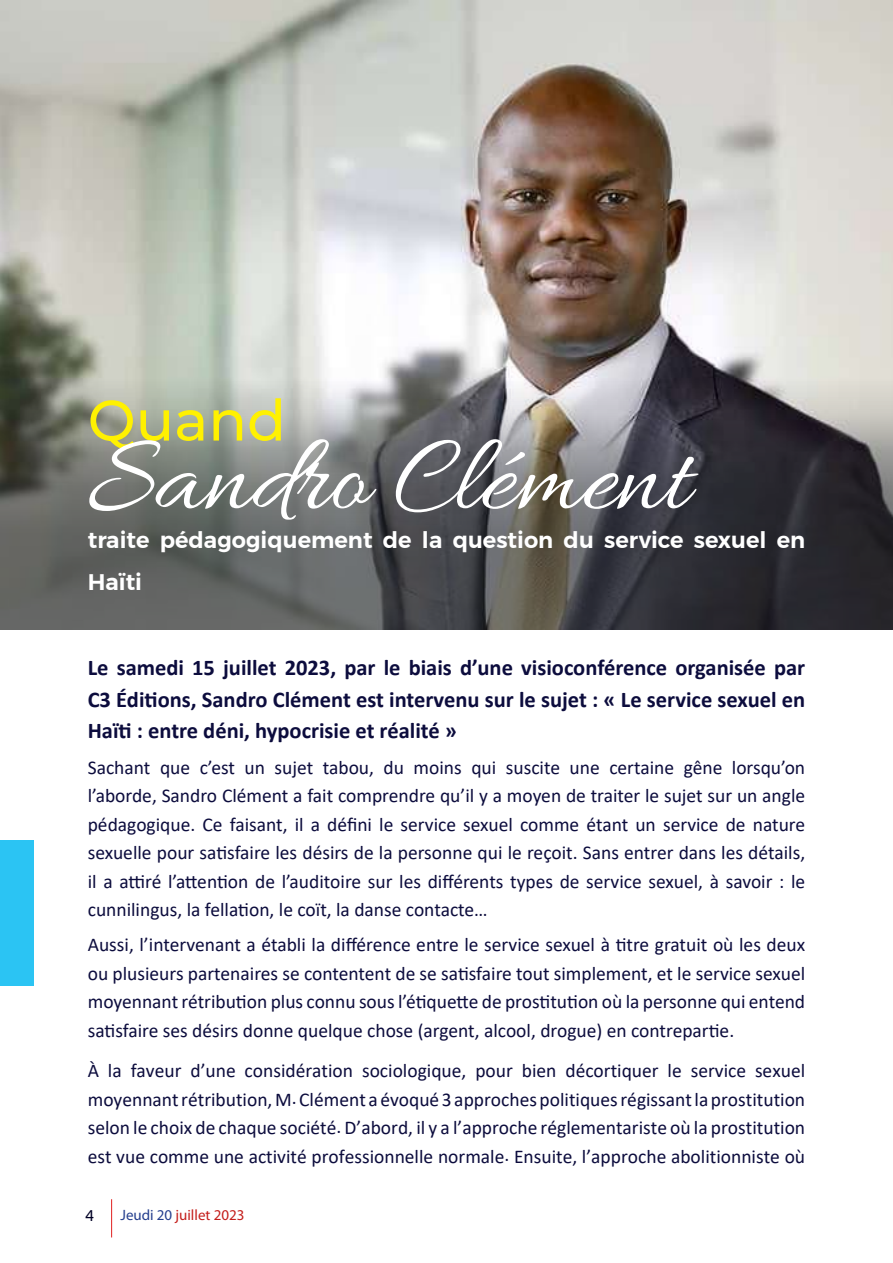
<style>
.page{position:relative;width:893px;height:1263px;background:#fff}
.page>*{position:absolute;margin:0;border:0;box-sizing:border-box;transform-origin:0 0}
.t1{font:112.5px "Allura";color:#fff}
.t2{font:100 57px "Montserrat";color:#fff101}
.t3{font:700 22.5px/31.5px "Calibri";color:#0c0c3d;text-align:justify}
.t4{font:600 22.5px/42px "Gontserrat";color:#fff}
.t5{font:19.5px/28.5px "Calibri";color:#0c0c3d;text-align:justify}
.t6{font:16.5px "Acumin Pro";color:#000025}
.t7{font:15px "Myriad Pro";color:#c41e1b}
.s1{color:#253f8e}
</style>
<div class="page">
<hr style="left:111px;top:1199px;width:1px;height:38px;background:#e12020">
<img style="left:0;top:0;width:893px;height:630px">
<div style="left:0;top:840px;width:34px;height:145px;background:#2bc4f3"></div>
<svg style="left:0;top:378px;width:893px;height:251px;background:#616262"></svg>
<h2 class="t2" style="left:88px;top:382px;width:200px">Quand</h2>
<h1 class="t1" style="left:88px;top:416px;width:603px">Sandro Clément</h1>
<p class="t4" style="left:88px;top:519px;width:719px">traite pédagogiquement de la question du service sexuel en<br>Haïti</p>
<p class="t3" style="left:88px;top:652px;width:719px">Le samedi 15 juillet 2023, par le biais d’une visioconférence organisée par C3 Éditions, Sandro Clément est intervenu sur le sujet : « Le service sexuel en Haïti : entre déni, hypocrisie et réalité »</p>
<p class="t5" style="left:88px;top:752px;width:719px">Sachant que c’est un sujet tabou, du moins qui suscite une certaine gêne lorsqu’on l’aborde, Sandro Clément a fait comprendre qu’il y a moyen de traiter le sujet sur un angle pédagogique. Ce faisant, il a défini le service sexuel comme étant un service de nature sexuelle pour satisfaire les désirs de la personne qui le reçoit. Sans entrer dans les détails, il a attiré l’attention de l’auditoire sur les différents types de service sexuel, à savoir : le cunnilingus, la fellation, le coït, la danse contacte…</p>
<p class="t5" style="left:88px;top:930px;width:719px">Aussi, l’intervenant a établi la différence entre le service sexuel à titre gratuit où les deux ou plusieurs partenaires se contentent de se satisfaire tout simplement, et le service sexuel moyennant rétribution plus connu sous l’étiquette de prostitution où la personne qui entend satisfaire ses désirs donne quelque chose (argent, alcool, drogue) en contrepartie.</p>
<p class="t5" style="left:88px;top:1056px;width:719px">À la faveur d’une considération sociologique, pour bien décortiquer le service sexuel moyennant rétribution, M. Clément a évoqué 3 approches politiques régissant la prostitution selon le choix de chaque société. D’abord, il y a l’approche réglementariste où la prostitution est vue comme une activité professionnelle normale. Ensuite, l’approche abolitionniste où</p>
<p class="t6" style="left:85px;top:1204px;width:10px">4</p>
<p class="t7" style="left:120px;top:1205px;width:125px"><span class="s1">Jeudi 20</span> juillet 2023</p>
</div>
